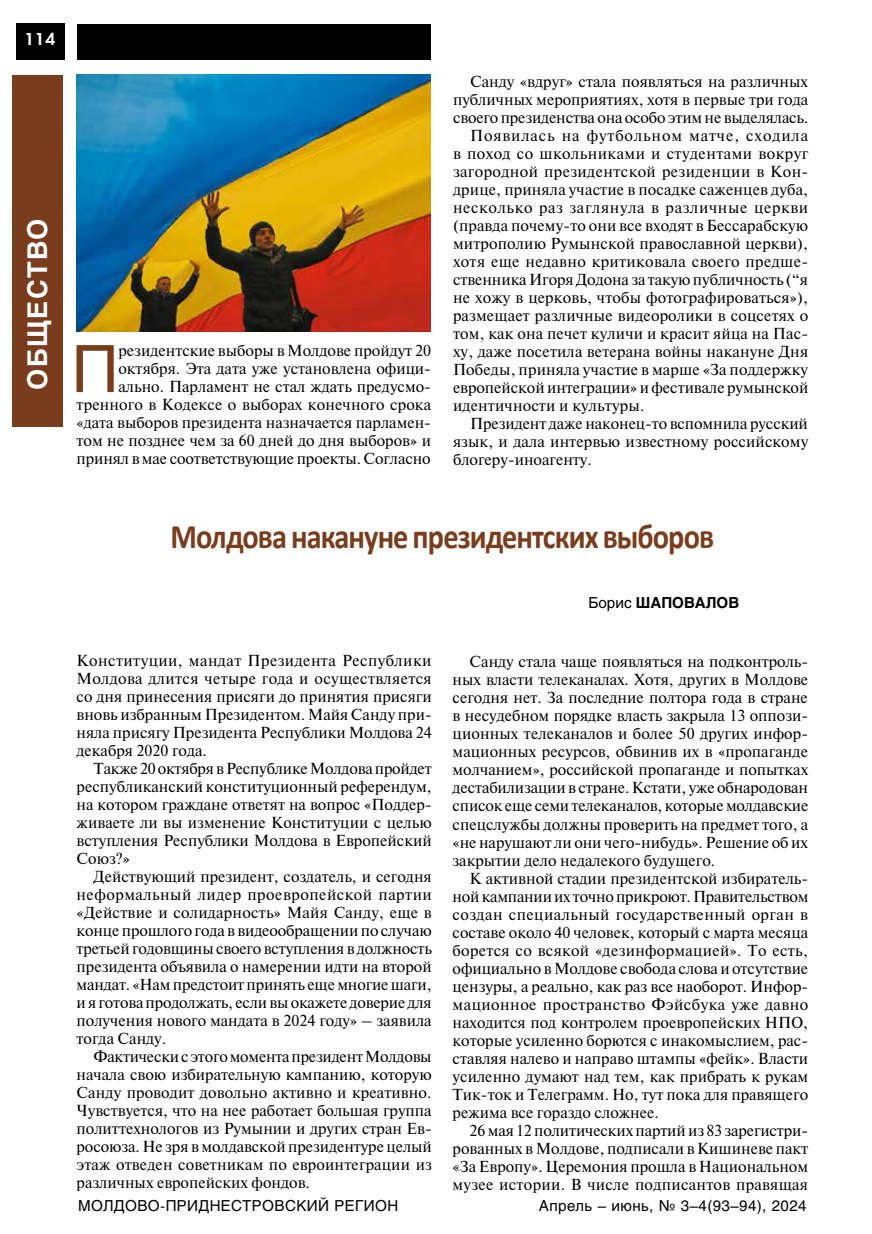
<style>
.page{position:relative;width:872px;height:1234px;background:#fff}
.page>*{position:absolute;margin:0;border:0;box-sizing:border-box;transform-origin:0 0}
.t1{font:64.65px "Helios";color:#793d1d}
.t2{font:700 34.5px "Calibri";letter-spacing:-.03em;color:#793d1d;scale:.88 1}
.t3{font:700 27px "Helios";letter-spacing:.05em;color:#fff}
.t4{font:18px "Futura Demi C";color:#fff}
.t5{font:15px/18px "Newton C";color:#000;text-align:justify}
.t6{font:15px "Helios";letter-spacing:.025em;color:#000}
.t7{font:15px "Newton C";letter-spacing:.025em;color:#000}
.t8{font:15px "Newton C";letter-spacing:.02em;color:#000}
.t9{font:15px "Newton C";letter-spacing:.045em;color:#000}
.t10{font:15px "Newton C";letter-spacing:.03em;color:#000}
.t11{font:15px "Newton C";letter-spacing:.06em;color:#000}
.t12{font:700 15px "Helios";color:#000}
.s1{font-weight:400}
</style>
<div class="page">
<div style="left:16px;top:23px;width:49px;height:37px;background:#000"></div>
<div style="left:13px;top:75px;width:50px;height:351px;background:#793d1d"></div>
<div style="left:77px;top:24px;width:353px;height:35px;background:#000"></div>
<img style="left:77px;top:75px;width:353px;height:256px">
<p class="t4" style="left:25px;top:28px;width:32px">114</p>
<h3 class="t3" style="left:22px;top:390px;width:173px;rotate:-90deg">ОБЩЕСТВО</h3>
<p class="t5" style="left:77px;top:341px;width:356px;text-align:right">резидентские выборы в Молдове пройдут 20 октября. Эта дата уже установлена офици&shy;ально. Парламент не стал ждать предусмо&shy;тренного в Кодексе о выборах конечного срока «дата выборов президента назначается парламен&shy;том не позднее чем за 60 дней до дня выборов» и принял в мае соответствующие проекты. Согласно</p>
<h1 class="t1" style="left:72px;top:330px;width:48px">П</h1>
<p class="t5" style="left:470px;top:73px;width:339px">Санду «вдруг» стала появляться на различных</p>
<p class="t5" style="left:453px;top:91px;width:357px">публичных мероприятиях, хотя в первые три года</p>
<p class="t5" style="left:453px;top:109px;width:357px">своего президенства она особо этим не выделялась.</p>
<p class="t11" style="left:470px;top:127px;width:340px">Появилась на футбольном матче, сходила</p>
<p class="t10" style="left:453px;top:145px;width:357px">в поход со школьниками и студентами вокруг</p>
<p class="t7" style="left:453px;top:163px;width:357px">загородной президентской резиденции в Кон-</p>
<p class="t5" style="left:453px;top:181px;width:357px">дрице, приняла участие в посадке саженцев дуба,</p>
<p class="t9" style="left:453px;top:199px;width:357px">несколько раз заглянула в различные церкви</p>
<p class="t5" style="left:453px;top:217px;width:357px">(правда почему-то они все входят в Бессарабскую</p>
<p class="t5" style="left:453px;top:235px;width:357px">митрополию Румынской православной церкви),</p>
<p class="t8" style="left:453px;top:253px;width:356px">хотя еще недавно критиковала своего предше-</p>
<p class="t5" style="left:453px;top:271px;width:356px">ственника Игоря Додона за такую публичность (“я</p>
<p class="t5" style="left:453px;top:289px;width:357px">не хожу в церковь, чтобы фотографироваться»),</p>
<p class="t5" style="left:453px;top:307px;width:357px">размещает различные видеоролики в соцсетях о</p>
<p class="t5" style="left:453px;top:325px;width:357px">том, как она печет куличи и красит яйца на Пас-</p>
<p class="t5" style="left:453px;top:343px;width:357px">ху, даже посетила ветерана войны накануне Дня</p>
<p class="t5" style="left:453px;top:361px;width:357px">Победы, приняла участие в марше «За поддержку</p>
<p class="t5" style="left:453px;top:379px;width:357px">европейской интеграции» и фестивале румынской</p>
<p class="t5" style="left:453px;top:397px;width:193px">идентичности и культуры.</p>
<p class="t5" style="left:470px;top:415px;width:339px">Президент даже наконец-то вспомнила русский</p>
<p class="t5" style="left:453px;top:433px;width:357px">язык, и дала интервью известному российскому</p>
<p class="t5" style="left:453px;top:451px;width:140px">блогеру-иноагенту.</p>
<h2 class="t2" style="left:170px;top:512px;width:619px">Молдова накануне президентских выборов</h2>
<p class="t5" style="left:77px;top:651px;width:357px">Конституции, мандат Президента Республики Молдова длится четыре года и осуществляется со дня принесения присяги до принятия присяги вновь избранным Президентом. Майя Санду при&shy;няла присягу Президента Республики Молдова 24 декабря 2020 года.</p>
<p class="t5" style="left:77px;top:759px;width:357px;text-indent:17px">Также 20 октября в Республике Молдова пройдет республиканский конституционный референдум, на котором граждане ответят на вопрос «Поддер&shy;живаете ли вы изменение Конституции с целью вступления Республики Молдова в Европейский Союз?»</p>
<p class="t5" style="left:77px;top:867px;width:357px;text-indent:17px">Действующий президент, создатель, и сегодня неформальный лидер проевропейской партии «Действие и солидарность» Майя Санду, еще в конце прошлого года в видеообращении по случаю третьей годовщины своего вступления в должность президента объявила о намерении идти на второй мандат. «Нам предстоит принять еще многие шаги, и я готова продолжать, если вы окажете доверие для получения нового мандата в 2024 году» – заявила тогда Санду.</p>
<p class="t5" style="left:77px;top:1047px;width:357px;text-indent:17px">Фактически с этого момента президент Молдовы начала свою избирательную кампанию, которую Санду проводит довольно активно и креативно.<br>Чувствуется, что на нее работает большая группа политтехнологов из Румынии и других стран Ев&shy;росоюза. Не зря в молдавской президентуре целый этаж отведен советникам по евроинтеграции из различных европейских фондов.</p>
<p class="t6" style="left:78px;top:1196px;width:322px">МОЛДОВО-ПРИДНЕСТРОВСКИЙ РЕГИОН</p>
<p class="t12" style="left:588px;top:594px;width:152px"><span class="s1">Борис</span> ШАПОВАЛОВ</p>
<p class="t5" style="left:452px;top:652px;width:357px;text-indent:17px">Санду стала чаще появляться на подконтроль&shy;ных власти телеканалах. Хотя, других в Молдове сегодня нет. За последние полтора года в стране в несудебном порядке власть закрыла 13 оппози&shy;ционных телеканалов и более 50 других инфор&shy;мационных ресурсов, обвинив их в «пропаганде молчанием», российской пропаганде и попытках дестабилизации в стране. Кстати, уже обнародован список еще семи телеканалов, которые молдавские спецслужбы должны проверить на предмет того, а «не нарушают ли они чего-нибудь». Решение об их закрытии дело недалекого будущего.</p>
<p class="t5" style="left:452px;top:868px;width:357px;text-indent:17px">К активной стадии президентской избиратель&shy;ной кампании их точно прикроют. Правительством создан специальный государственный орган в составе около 40 человек, который с марта месяца борется со всякой «дезинформацией». То есть, официально в Молдове свобода слова и отсутствие цензуры, а реально, как раз все наоборот. Инфор&shy;мационное пространство Фэйсбука уже давно находится под контролем проевропейских НПО, которые усиленно борются с инакомыслием, рас&shy;ставляя налево и направо штампы «фейк». Власти усиленно думают над тем, как прибрать к рукам Тик-ток и Телеграмм. Но, тут пока для правящего режима все гораздо сложнее.</p>
<p class="t5" style="left:452px;top:1120px;width:357px;text-indent:17px">26 мая 12 политических партий из 83 зарегистри&shy;рованных в Молдове, подписали в Кишиневе пакт «За Европу». Церемония прошла в Национальном музее истории. В числе подписантов правящая</p>
<p class="t6" style="left:539px;top:1196px;width:269px">Апрель – июнь, № 3–4(93–94), 2024</p>
</div>
